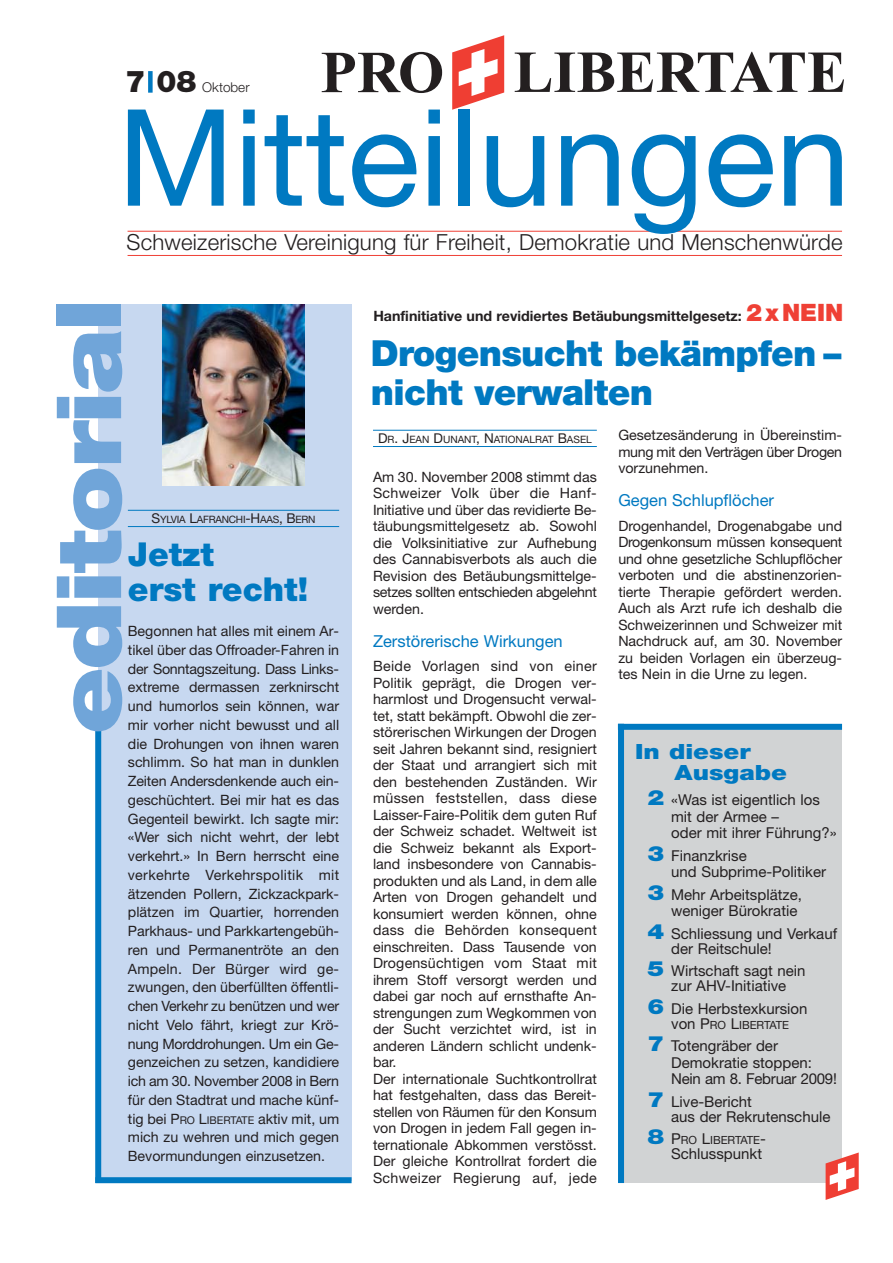
<style>
.page{position:relative;width:893px;height:1263px;background:#fff}
.page>*{position:absolute;margin:0;border:0;box-sizing:border-box;transform-origin:0 0}
.t1{font:134.55px "Helvetica Neue";letter-spacing:-.005em;color:#0079c1}
.t2{font:900 90px "Helvetica Neue";letter-spacing:-.035em;color:#70a5d9;scale:1.2 1}
.t3{font:900 36px/39px "Helvetica Neue";letter-spacing:-.02em;color:#0079c1}
.t4{font:900 33px/34.5px "Helvetica Neue";color:#0079c1}
.t5{font:900 30px "Helvetica Neue";color:#231f20}
.t6{font:300 22.2px "Helvetica Neue";letter-spacing:.01em;color:#231f20}
.t7{font:900 21px/21px "Helvetica Neue";color:#0079c1;scale:1.2 1}
.t8{font:16.5px "Helvetica Neue";color:#0079c1}
.t9{font:15px/16.5px "Helvetica Neue";color:#231f20}
.t10{font:14.25px/16.5px "Helvetica Neue";color:#231f20;text-align:justify}
.t11{font:700 14.25px "Helvetica Neue";color:#231f20}
.t12{font:300 13.5px "Helvetica Neue";color:#231f20}
.t13{font:11.25px "Helvetica Neue";color:#231f20}
.t14{font:10.2px "Helvetica Neue";color:#231f20}
.t15{font:10.2px "Helvetica Neue";letter-spacing:-.02em;color:#231f20}
.s1{font-size:13.5px}
.s2{font-size:10.65px}
.s3{font-weight:900;font-size:24px;color:#ef4035}
.s4{font-weight:900;font-size:21px;color:#0079c1}
.s5{font-size:15px}
</style>
<div class="page">
<svg style="left:322px;top:52px;width:120px;height:41px"></svg>
<svg style="left:514px;top:52px;width:330px;height:40px"></svg>
<svg style="left:452px;top:35px;width:52px;height:75px"></svg>
<div style="left:148px;top:71px;width:5px;height:22px;background:#0079c1"></div>
<hr style="left:127px;top:231px;width:715px;height:1px;background:#ef4035">
<hr style="left:127px;top:255px;width:715px;height:1px;background:#ef4035">
<div style="left:98px;top:304px;width:253px;height:877px;background:#c7d8f0"></div>
<div style="left:95px;top:1177px;width:256px;height:6px;background:#0079c1"></div>
<div style="left:95px;top:731px;width:6px;height:452px;background:#0079c1"></div>
<hr style="left:128px;top:510px;width:211px;height:1px;background:#0079c1">
<hr style="left:128px;top:526px;width:211px;height:1px;background:#0079c1">
<img style="left:162px;top:304px;width:142px;height:182px">
<hr style="left:373px;top:430px;width:224px;height:1px;background:#0079c1">
<hr style="left:373px;top:446px;width:224px;height:1px;background:#0079c1">
<div style="left:623px;top:728px;width:218px;height:455px;background:#d1d3d4"></div>
<div style="left:618px;top:724px;width:224px;height:6px;background:#0079c1"></div>
<svg style="left:825px;top:1153px;width:33px;height:47px"></svg>
<div style="left:618px;top:724px;width:6px;height:459px;background:#0079c1"></div>
<h3 class="t5" style="left:125px;top:71px;width:73px">7 08</h3>
<p class="t12" style="left:202px;top:83px;width:49px">Oktober</p>
<h1 class="t1" style="left:117px;top:110px;width:734px">Mitteilungen</h1>
<h3 class="t6" style="left:127px;top:234px;width:717px">Schweizerische Vereinigung für Freiheit, Demokratie und Menschenwürde</h3>
<h2 class="t2" style="left:57px;top:735px;width:366px;rotate:-90deg">editorial</h2>
<p class="t15" style="left:152px;top:516px;width:165px"><span class="s1">S</span>YLVIA <span class="s1">L</span>AFRANCHI<span class="s1">-H</span>AAS<span class="s1">, B</span>ERN</p>
<h3 class="t4" style="left:128px;top:540px;width:182px">Jetzt<br>erst recht!</h3>
<p class="t10" style="left:128px;top:623px;width:213px;line-height:18.8px">Begonnen hat alles mit einem Ar&shy;tikel über das Offroader-Fahren in der Sonntagszeitung. Dass Links&shy;extreme dermassen zerknirscht und humorlos sein können, war mir vorher nicht bewusst und all die Drohungen von ihnen waren schlimm. So hat man in dunklen Zeiten Andersdenkende auch ein&shy;geschüchtert. Bei mir hat es das Gegenteil bewirkt. Ich sagte mir: «Wer sich nicht wehrt, der lebt verkehrt.» In Bern herrscht eine verkehrte Verkehrspolitik mit ätzenden Pollern, Zickzackpark&shy;plätzen im Quartier, horrenden Parkhaus- und Parkkartengebüh&shy;ren und Permanentröte an den Ampeln. Der Bürger wird ge&shy;zwungen, den überfüllten öffentli&shy;chen Verkehr zu benützen und wer nicht Velo fährt, kriegt zur Krö&shy;nung Morddrohungen. Um ein Ge&shy;genzeichen zu setzen, kandidiere ich am 30. November 2008 in Bern für den Stadtrat und mache künf&shy;tig bei P<span class="s2">RO</span> L<span class="s2">IBERTATE</span> aktiv mit, um mich zu wehren und mich gegen Bevormundungen einzusetzen.</p>
<p class="t11" style="left:373px;top:311px;width:471px">Hanfinitiative und revidiertes Betäubungsmittelgesetz: <span class="s3">2 x NEIN</span></p>
<h3 class="t3" style="left:371px;top:337px;width:472px">Drogensucht bekämpfen – nicht verwalten</h3>
<p class="t14" style="left:378px;top:435px;width:215px"><span class="s1">D</span>R<span class="s1">. J</span>EAN <span class="s1">D</span>UNANT<span class="s1">, N</span>ATIONALRAT <span class="s1">B</span>ASEL</p>
<p class="t10" style="left:373px;top:470px;width:225px">Am 30. November 2008 stimmt das Schweizer Volk über die Hanf-Initiative und über das revidierte Be&shy;täubungsmittelgesetz ab. Sowohl die Volksinitiative zur Aufhebung des Cannabisverbots als auch die Revision des Betäubungsmittelge&shy;setzes sollten entschieden abgelehnt werden.</p>
<p class="t8" style="left:373px;top:635px;width:191px">Zerstörerische Wirkungen</p>
<p class="t10" style="left:373px;top:660px;width:225px;text-align:left">Beide Vorlagen sind von einer<br>Politik geprägt, die Drogen ver&shy;harmlost und Drogensucht verwal&shy;tet, statt bekämpft. Obwohl die zer&shy;störerischen Wirkungen der Drogen seit Jahren bekannt sind, resigniert der Staat und arrangiert sich mit den bestehenden Zuständen. Wir müssen feststellen, dass diese<br>Laisser-Faire-Politik dem guten Ruf der Schweiz schadet. Weltweit ist die Schweiz bekannt als Export&shy;land insbesondere von Cannabis&shy;produkten und als Land, in dem alle<br>Arten von Drogen gehandelt und konsumiert werden können, ohne dass die Behörden konsequent einschreiten. Dass Tausende von<br>Drogensüchtigen vom Staat mit ihrem Stoff versorgt werden und dabei gar noch auf ernsthafte An&shy;strengungen zum Wegkommen von der Sucht verzichtet wird, ist in anderen Ländern schlicht undenk&shy;bar.<br>Der internationale Suchtkontrollrat hat festgehalten, dass das Bereit&shy;stellen von Räumen für den Konsum von Drogen in jedem Fall gegen in&shy;ternationale Abkommen verstösst.<br>Der gleiche Kontrollrat fordert die<br>Schweizer Regierung auf, jede</p>
<p class="t10" style="left:618px;top:428px;width:225px">Gesetzesänderung in Übereinstim&shy;mung mit den Verträgen über Drogen vorzunehmen.</p>
<p class="t8" style="left:618px;top:494px;width:157px">Gegen Schlupflöcher</p>
<p class="t10" style="left:618px;top:519px;width:225px">Drogenhandel, Drogenabgabe und Drogenkonsum müssen konsequent und ohne gesetzliche Schlupflöcher verboten und die abstinenzorien&shy;tierte Therapie gefördert werden.<br>Auch als Arzt rufe ich deshalb die Schweizerinnen und Schweizer mit Nachdruck auf, am 30. November zu beiden Vorlagen ein überzeug&shy;tes Nein in die Urne zu legen.</p>
<h3 class="t7" style="left:674px;top:742px;width:95px;text-indent:-40px">In dieser<br>Ausgabe</h3>
<p class="t9" style="left:671px;top:793px;width:167px;text-indent:-24px"><span class="s4">2</span> «Was ist eigentlich los mit der Armee –<br>oder mit ihrer Führung?»</p>
<p class="t9" style="left:671px;top:848px;width:156px;text-indent:-24px"><span class="s4">3</span> Finanzkrise<br>und Subprime-Politiker</p>
<p class="t9" style="left:647px;top:887px;width:156px;text-align:right"><span class="s4">3</span> Mehr Arbeitsplätze, weniger Bürokratie</p>
<p class="t9" style="left:671px;top:927px;width:167px;line-height:15px;text-indent:-24px"><span class="s4">4</span> Schliessung und Verkauf der Reitschule!</p>
<p class="t9" style="left:647px;top:965px;width:159px;line-height:15px;text-align:center"><span class="s4">5</span> Wirtschaft sagt nein zur AHV-Initiative</p>
<p class="t9" style="left:647px;top:1001px;width:161px"><span class="s4">6</span> Die Herbstexkursion</p>
<p class="t13" style="left:671px;top:1020px;width:119px"><span class="s5">von P</span>RO <span class="s5">L</span>IBERTATE</p>
<p class="t9" style="left:671px;top:1039px;width:167px;text-indent:-24px"><span class="s4">7</span> Totengräber der<br>Demokratie stoppen:<br>Nein am 8. Februar 2009!</p>
<p class="t9" style="left:671px;top:1095px;width:161px;line-height:15px;text-indent:-24px"><span class="s4">7</span> Live-Bericht<br>aus der Rekrutenschule</p>
<p class="t13" style="left:647px;top:1136px;width:120px"><span class="s4">8</span> <span class="s5">P</span>RO <span class="s5">L</span>IBERTATE<span class="s5">-</span></p>
<p class="t9" style="left:671px;top:1147px;width:92px">Schlusspunkt</p>
</div>
